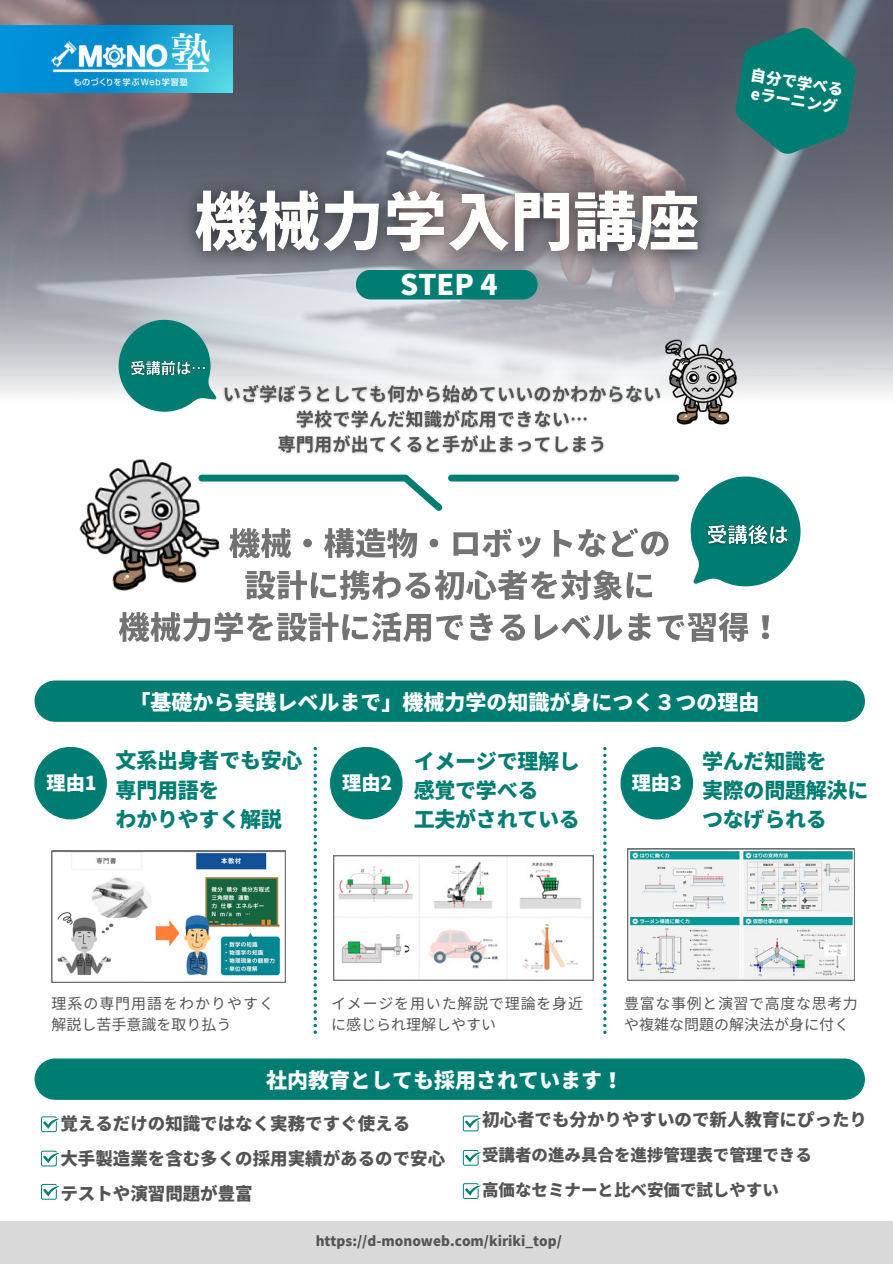
<style>
.page{position:relative;width:893px;height:1264px;background:#fff}
.page>*{position:absolute;margin:0;border:0;box-sizing:border-box;transform-origin:0 0}
.t1{font:900 28.35px "Noto Sans JP";color:#fff}
.t2{font:900 21px/29.2px "Noto Sans JP";letter-spacing:-.01em;color:#007d73}
.t3{font:900 21px "Noto Sans JP";color:#fff}
.t4{font:900 19.2px "Noto Sans JP";color:#fffffe}
.t5{font:900 17.55px "Noto Sans JP";color:#545454}
.t6{font:900 16.5px "Noto Sans JP";color:#545454}
.t7{font:900 15.45px/18px "Noto Sans JP";color:#fffffe}
.t8{font:15px/21.3px "Noto Sans JP";letter-spacing:.02em;color:#555}
.t9{font:15px/21.3px "Noto Sans JP";letter-spacing:.04em;color:#555}
.t10{font:15px/21.3px "Noto Sans JP";letter-spacing:.065em;color:#555}
.t11{font:900 13.5px "Noto Sans JP";color:#545454}
</style>
<div class="page">
<img style="left:0;top:0;width:892px;height:395px">
<svg style="left:729px;top:19px;width:132px;height:144px;background:#2b7674"></svg>
<svg style="left:0;top:25px;width:233px;height:68px;background:#149ed7"></svg>
<img style="left:52px;top:34px;width:157px;height:52px">
<div style="left:356px;top:270px;width:181px;height:29px;background:#007d73;border-radius:15px"></div>
<img style="left:166px;top:165px;width:559px;height:117px">
<div style="left:0;top:1221px;width:892px;height:42px;background:#d9d9d9"></div>
<svg style="left:41px;top:1116px;width:18px;height:16px"></svg>
<svg style="left:41px;top:1150px;width:18px;height:16px"></svg>
<svg style="left:41px;top:1183px;width:18px;height:16px"></svg>
<svg style="left:463px;top:1115px;width:17px;height:16px"></svg>
<svg style="left:463px;top:1149px;width:17px;height:16px"></svg>
<svg style="left:463px;top:1183px;width:17px;height:15px"></svg>
<div style="left:35px;top:1058px;width:829px;height:41px;background:#007d73"></div>
<div style="left:448px;top:474px;width:231px;height:7px;background:#007d73;border-radius:3px"></div>
<svg style="left:245px;top:474px;width:197px;height:36px"></svg>
<img style="left:220px;top:381px;width:429px;height:74px">
<div style="left:35px;top:680px;width:829px;height:42px;background:#007d73"></div>
<img style="left:118px;top:528px;width:652px;height:114px">
<div style="left:34px;top:746px;width:73px;height:73px;background:#007d73;border-radius:50%"></div>
<svg style="left:313px;top:747px;width:4px;height:286px"></svg>
<svg style="left:51px;top:851px;width:234px;height:131px"></svg>
<div style="left:330px;top:746px;width:72px;height:73px;background:#007d73;border-radius:50%"></div>
<svg style="left:603px;top:747px;width:3px;height:286px"></svg>
<div style="left:620px;top:747px;width:73px;height:72px;background:#007d73;border-radius:50%"></div>
<svg style="left:627px;top:848px;width:227px;height:132px"></svg>
<svg style="left:333px;top:855px;width:260px;height:125px"></svg>
<svg style="left:110px;top:311px;width:110px;height:101px;background:#66a9a6"></svg>
<img style="left:125px;top:355px;width:86px;height:26px">
<img style="left:649px;top:331px;width:107px;height:94px">
<svg style="left:690px;top:476px;width:110px;height:110px"></svg>
<img style="left:701px;top:519px;width:94px;height:33px">
<img style="left:79px;top:427px;width:166px;height:194px">
<p class="t1" style="left:400px;top:262px;width:99px">STEP 4</p>
<p class="t7" style="left:752px;top:65px;width:95px;rotate:9deg">自分で学べるeラーニング</p>
<h4 class="t4" style="left:46px;top:767px;width:52px">理由1</h4>
<h4 class="t3" style="left:129px;top:685px;width:631px">「基礎から実践レベルまで」機械⼒学の知識が⾝につく３つの理由</h4>
<h4 class="t2" style="left:116px;top:745px;width:188px">⽂系出⾝者でも安心専門用語を<br>わかりやすく解説</h4>
<h4 class="t4" style="left:342px;top:767px;width:52px">理由2</h4>
<h4 class="t2" style="left:413px;top:745px;width:168px">イメージで理解し感覚で学べる<br>⼯夫がされている</h4>
<p class="t4" style="left:631px;top:767px;width:52px">理由3</p>
<p class="t2" style="left:702px;top:745px;width:168px">学んだ知識を<br>実際の問題解決につなげられる</p>
<p class="t10" style="left:51px;top:992px;width:224px">理系の専門用語をわかりやすく解説し苦手意識を取り払う</p>
<p class="t9" style="left:331px;top:992px;width:253px">イメージを用いた解説で理論を身近に感じられ理解しやすい</p>
<p class="t8" style="left:624px;top:992px;width:233px">豊富な事例と演習で高度な思考力や複雑な問題の解決法が身に付く</p>
<h4 class="t3" style="left:266px;top:1063px;width:358px">社内教育としても採用されています！</h4>
<h2 class="t5" style="left:60px;top:1109px;width:351px">覚えるだけの知識ではなく実務ですぐ使える</h2>
<p class="t5" style="left:60px;top:1144px;width:386px">大手製造業を含む多くの採用実績があるので安心</p>
<p class="t5" style="left:60px;top:1179px;width:194px">テストや演習問題が豊富</p>
<p class="t5" style="left:482px;top:1105px;width:386px">初心者でも分かりやすいので新人教育にぴったり</p>
<p class="t6" style="left:482px;top:1141px;width:331px">受講者の進み具合を進捗管理表で管理できる</p>
<p class="t6" style="left:482px;top:1176px;width:298px">高価なセミナーと比べ安価で試しやすい</p>
<h6 class="t11" style="left:315px;top:1230px;width:248px">https://d-monoweb.com/kiriki_top/</h6>
</div>
